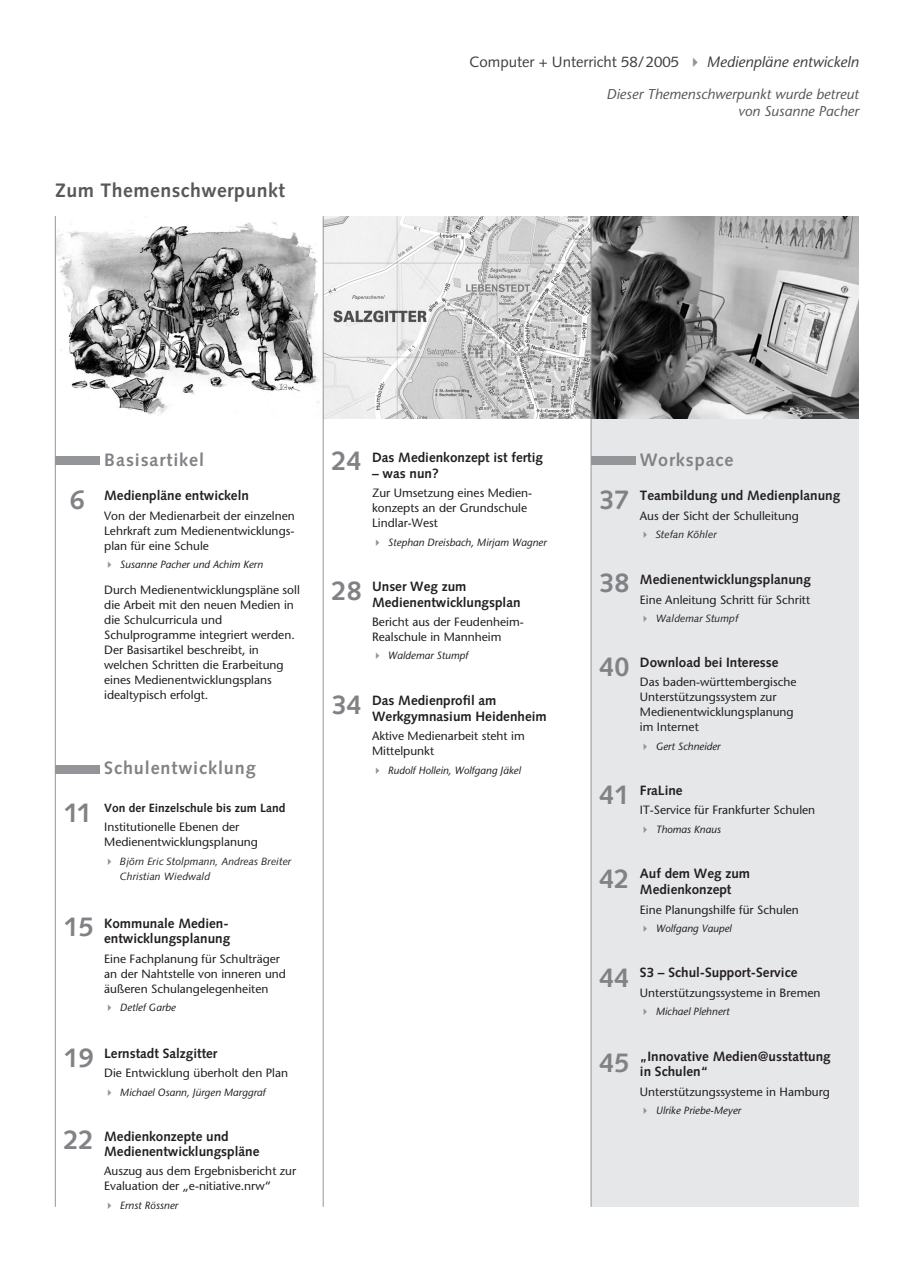
<style>
.page{position:relative;width:918px;height:1287px;background:#fff}
.page>*{position:absolute;margin:0;border:0;box-sizing:border-box;transform-origin:0 0}
.t1{font:700 27px "Syntax";color:#808285}
.t2{font:700 19.5px "Syntax";letter-spacing:.025em;color:#57585a}
.t3{font:700 18px "Syntax";letter-spacing:.05em;color:#808285}
.t4{font:15px "Syntax";color:#3e3e3f}
.t5{font:italic 15px "Stone Sans";color:#3e3e3f}
.t6{font:italic 14.25px/16.5px "Stone Sans";color:#57585a;text-align:right}
.t7{font:700 13.5px/15.8px "Syntax";color:#231f20}
.t8{font:12px/15px "Stone Sans";color:#231f20}
.t9{font:700 12px "Syntax";color:#231f20}
.t10{font:italic 10.5px "Stone Sans";color:#231f20}
.t11{font:italic 10.5px/15.8px "Syntax";color:#231f20}
</style>
<div class="page">
<div style="left:591px;top:216px;width:268px;height:991px;background:#e6e7e9"></div>
<img style="left:56px;top:216px;width:267px;height:202px">
<svg style="left:324px;top:216px;width:267px;height:202px"></svg>
<div style="left:591px;top:456px;width:45px;height:9px;background:#939598"></div>
<div style="left:55px;top:456px;width:45px;height:9px;background:#939598"></div>
<hr style="left:55px;top:216px;width:1px;height:991px;background:#939598">
<div style="left:55px;top:765px;width:45px;height:9px;background:#939598"></div>
<hr style="left:323px;top:216px;width:1px;height:991px;background:#939598">
<svg style="left:592px;top:216px;width:267px;height:202px;background:#8c8c8c"></svg>
<hr style="left:591px;top:216px;width:1px;height:991px;background:#939598">
<p class="t4" style="left:470px;top:55px;width:211px">Computer + Unterricht 58/2005</p>
<p class="t5" style="left:707px;top:55px;width:154px">Medienpläne entwickeln</p>
<h2 class="t2" style="left:55px;top:182px;width:231px">Zum Themenschwerpunkt</h2>
<p class="t6" style="left:607px;top:87px;width:254px">Dieser Themenschwerpunkt wurde betreut von Susanne Pacher</p>
<h1 class="t1" style="left:70px;top:488px;width:17px">6</h1>
<h1 class="t1" style="left:64px;top:801px;width:29px">11</h1>
<h1 class="t1" style="left:64px;top:916px;width:32px">15</h1>
<h1 class="t1" style="left:64px;top:1046px;width:32px">19</h1>
<h1 class="t1" style="left:64px;top:1129px;width:32px">22</h1>
<h1 class="t1" style="left:332px;top:450px;width:32px">24</h1>
<p class="t7" style="left:372px;top:451px;width:172px">Das Medienkonzept ist fertig</p>
<p class="t7" style="left:372px;top:467px;width:68px">– was nun?</p>
<p class="t8" style="left:372px;top:487px;width:162px">Zur Umsetzung eines Medien&shy;konzepts an der Grundschule<br>Lindlar-West</p>
<p class="t10" style="left:388px;top:538px;width:160px">Stephan Dreisbach, Mirjam Wagner</p>
<p class="t7" style="left:372px;top:580px;width:150px">Unser Weg zum<br>Medienentwicklungsplan</p>
<p class="t8" style="left:372px;top:616px;width:153px">Bericht aus der Feudenheim-<br>Realschule in Mannheim</p>
<p class="t10" style="left:388px;top:652px;width:82px">Waldemar Stumpf</p>
<p class="t7" style="left:372px;top:694px;width:176px">Das Medienprofil am<br>Werkgymnasium Heidenheim</p>
<p class="t8" style="left:372px;top:730px;width:154px">Aktive Medienarbeit steht im<br>Mittelpunkt</p>
<p class="t10" style="left:388px;top:766px;width:134px">Rudolf Hollein, Wolfgang Jäkel</p>
<h3 class="t3" style="left:104px;top:452px;width:101px">Basisartikel</h3>
<h3 class="t3" style="left:640px;top:452px;width:95px">Workspace</h3>
<h1 class="t1" style="left:600px;top:488px;width:32px">37</h1>
<p class="t7" style="left:104px;top:489px;width:146px">Medienpläne entwickeln</p>
<p class="t8" style="left:104px;top:510px;width:192px;text-align:justify">Von der Medienarbeit der einzelnen Lehrkraft zum Medienentwicklungs&shy;plan für eine Schule</p>
<p class="t10" style="left:120px;top:561px;width:144px">Susanne Pacher und Achim Kern</p>
<p class="t8" style="left:104px;top:583px;width:197px">Durch Medienentwicklungspläne soll die Arbeit mit den neuen Medien in die Schulcurricula und<br>Schulprogramme integriert werden.<br>Der Basisartikel beschreibt, in welchen Schritten die Erarbeitung eines Medienentwicklungsplans idealtypisch erfolgt.</p>
<p class="t7" style="left:640px;top:489px;width:202px">Teambildung und Medienplanung</p>
<p class="t8" style="left:640px;top:510px;width:161px">Aus der Sicht der Schulleitung</p>
<p class="t11" style="left:656px;top:528px;width:63px">Stefan Köhler</p>
<p class="t7" style="left:640px;top:573px;width:173px">Medienentwicklungsplanung</p>
<p class="t8" style="left:640px;top:593px;width:172px">Eine Anleitung Schritt für Schritt</p>
<p class="t11" style="left:656px;top:611px;width:84px">Waldemar Stumpf</p>
<p class="t7" style="left:640px;top:656px;width:140px">Download bei Interesse</p>
<p class="t8" style="left:640px;top:676px;width:158px">Das baden-württembergische<br>Unterstützungssystem zur<br>Medienentwicklungsplanung im Internet</p>
<p class="t10" style="left:656px;top:742px;width:66px">Gert Schneider</p>
<p class="t7" style="left:640px;top:784px;width:44px">FraLine</p>
<p class="t8" style="left:640px;top:804px;width:177px">IT-Service für Frankfurter Schulen</p>
<p class="t10" style="left:656px;top:825px;width:67px">Thomas Knaus</p>
<p class="t7" style="left:640px;top:867px;width:112px">Auf dem Weg zum<br>Medienkonzept</p>
<p class="t8" style="left:640px;top:903px;width:161px">Eine Planungshilfe für Schulen</p>
<p class="t10" style="left:656px;top:924px;width:77px">Wolfgang Vaupel</p>
<p class="t7" style="left:640px;top:966px;width:159px">S3 – Schul-Support-Service</p>
<p class="t8" style="left:640px;top:986px;width:182px">Unterstützungssysteme in Bremen</p>
<p class="t10" style="left:656px;top:1007px;width:75px">Michael Plehnert</p>
<p class="t7" style="left:640px;top:1049px;width:192px">„Innovative Medien@usstattung in Schulen“</p>
<p class="t8" style="left:640px;top:1086px;width:192px">Unterstützungssysteme in Hamburg</p>
<p class="t10" style="left:656px;top:1107px;width:87px">Ulrike Priebe-Meyer</p>
<h1 class="t1" style="left:600px;top:572px;width:32px">38</h1>
<h1 class="t1" style="left:332px;top:579px;width:32px">28</h1>
<h1 class="t1" style="left:600px;top:655px;width:32px">40</h1>
<h1 class="t1" style="left:332px;top:694px;width:32px">34</h1>
<h3 class="t3" style="left:104px;top:760px;width:153px">Schulentwicklung</h3>
<h1 class="t1" style="left:600px;top:784px;width:32px">41</h1>
<p class="t9" style="left:104px;top:803px;width:183px">Von der Einzelschule bis zum Land</p>
<p class="t8" style="left:104px;top:821px;width:155px">Institutionelle Ebenen der<br>Medienentwicklungsplanung</p>
<p class="t11" style="left:120px;top:854px;width:173px">Björn Eric Stolpmann, Andreas Breiter<br>Christian Wiedwald</p>
<p class="t7" style="left:104px;top:916px;width:128px">Kommunale Medien&shy;entwicklungsplanung</p>
<p class="t8" style="left:104px;top:953px;width:183px">Eine Fachplanung für Schulträger an der Nahtstelle von inneren und äußeren Schulangelegenheiten</p>
<p class="t10" style="left:120px;top:1004px;width:57px">Detlef Garbe</p>
<p class="t7" style="left:104px;top:1047px;width:115px">Lernstadt Salzgitter</p>
<p class="t8" style="left:104px;top:1067px;width:185px">Die Entwicklung überholt den Plan</p>
<p class="t10" style="left:120px;top:1088px;width:147px">Michael Osann, Jürgen Marggraf</p>
<p class="t7" style="left:104px;top:1130px;width:157px;line-height:15px">Medienkonzepte und<br>Medienentwicklungspläne</p>
<p class="t8" style="left:104px;top:1165px;width:194px">Auszug aus dem Ergebnisbericht zur<br>Evaluation der „e-nitiative.nrw“</p>
<p class="t10" style="left:120px;top:1201px;width:60px">Ernst Rössner</p>
<h1 class="t1" style="left:600px;top:867px;width:32px">42</h1>
<h1 class="t1" style="left:600px;top:967px;width:32px">44</h1>
<h1 class="t1" style="left:600px;top:1051px;width:32px">45</h1>
</div>
